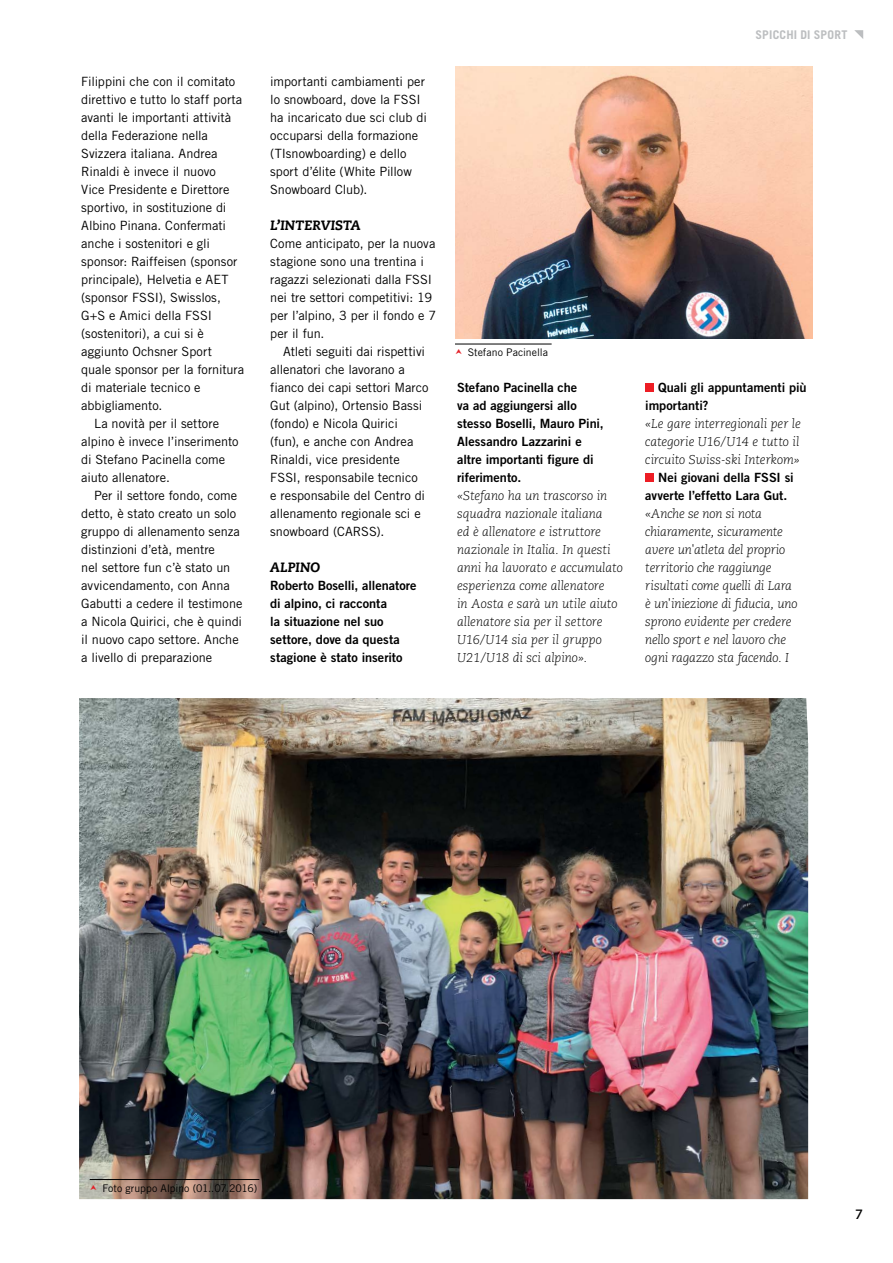
<style>
.page{position:relative;width:893px;height:1263px;background:#fff}
.page>*{position:absolute;margin:0;border:0;box-sizing:border-box;transform-origin:0 0}
.t1{font:italic 800 13.5px "Caecilia LT Std";color:#000}
.t2{font:700 13.5px "Caecilia LT Std";color:#000}
.t3{font:12.75px/18px "Trade Gothic LT";letter-spacing:-.005em;color:#000}
.t4{font:italic 300 12.75px/18px "Caecilia LT Std";letter-spacing:-.01em;color:#000}
.t5{font:12.75px/18px "Trade Gothic LT Bold Two";color:#000}
.t6{font:700 12px "Trade Gothic LT";letter-spacing:.015em;color:#bcbec0}
.t7{font:10.5px "Trade Gothic LT";color:#000}
</style>
<div class="page">
<svg style="left:854px;top:30px;width:9px;height:9px"></svg>
<div style="left:645px;top:384px;width:9px;height:8px;background:#ed1d24"></div>
<div style="left:645px;top:474px;width:9px;height:8px;background:#ed1d24"></div>
<img style="left:79px;top:698px;width:729px;height:501px">
<img style="left:455px;top:66px;width:357px;height:272px">
<hr style="left:455px;top:344px;width:97px;height:1px;background:#000">
<hr style="left:90px;top:1179px;width:169px;height:1px;background:#000">
<svg style="left:90px;top:1185px;width:6px;height:5px"></svg>
<p class="t3" style="left:81px;top:72px;width:156px">Filippini che con il comitato</p>
<p class="t3" style="left:81px;top:90px;width:163px">direttivo e tutto lo staff porta</p>
<p class="t3" style="left:81px;top:108px;width:151px">avanti le importanti attività</p>
<p class="t3" style="left:81px;top:126px;width:128px">della Federazione nella</p>
<p class="t3" style="left:81px;top:144px;width:138px">Svizzera italiana. Andrea</p>
<p class="t3" style="left:81px;top:162px;width:136px">Rinaldi è invece il nuovo</p>
<p class="t3" style="left:81px;top:180px;width:150px">Vice Presidente e Direttore</p>
<p class="t3" style="left:81px;top:198px;width:147px">sportivo, in sostituzione di</p>
<p class="t3" style="left:81px;top:216px;width:146px">Albino Pinana. Confermati</p>
<p class="t3" style="left:81px;top:234px;width:130px">anche i sostenitori e gli</p>
<p class="t3" style="left:81px;top:252px;width:158px">sponsor: Raiffeisen (sponsor</p>
<p class="t3" style="left:81px;top:270px;width:149px">principale), Helvetia e AET</p>
<p class="t3" style="left:81px;top:288px;width:141px">(sponsor FSSI), Swisslos,</p>
<p class="t3" style="left:81px;top:306px;width:132px">G+S e Amici della FSSI</p>
<p class="t3" style="left:81px;top:324px;width:124px">(sostenitori), a cui si è</p>
<p class="t3" style="left:81px;top:342px;width:132px">aggiunto Ochsner Sport</p>
<p class="t3" style="left:81px;top:360px;width:165px">quale sponsor per la fornitura</p>
<p class="t3" style="left:81px;top:378px;width:121px">di materiale tecnico e</p>
<p class="t3" style="left:81px;top:396px;width:83px">abbigliamento.</p>
<p class="t3" style="left:94px;top:414px;width:127px">La novità per il settore</p>
<p class="t3" style="left:81px;top:432px;width:159px">alpino è invece l’inserimento</p>
<p class="t3" style="left:81px;top:450px;width:146px">di Stefano Pacinella come</p>
<p class="t3" style="left:81px;top:468px;width:90px">aiuto allenatore.</p>
<p class="t3" style="left:94px;top:486px;width:145px">Per il settore fondo, come</p>
<p class="t3" style="left:81px;top:504px;width:157px">detto, è stato creato un solo</p>
<p class="t3" style="left:81px;top:522px;width:160px">gruppo di allenamento senza</p>
<p class="t3" style="left:81px;top:540px;width:135px">distinzioni d’età, mentre</p>
<p class="t3" style="left:81px;top:558px;width:151px">nel settore fun c’è stato un</p>
<p class="t3" style="left:81px;top:576px;width:150px">avvicendamento, con Anna</p>
<p class="t3" style="left:81px;top:594px;width:163px">Gabutti a cedere il testimone</p>
<p class="t3" style="left:81px;top:612px;width:162px">a Nicola Quirici, che è quindi</p>
<p class="t3" style="left:81px;top:630px;width:159px">il nuovo capo settore. Anche</p>
<p class="t3" style="left:81px;top:648px;width:132px">a livello di preparazione</p>
<p class="t3" style="left:270px;top:72px;width:158px">importanti cambiamenti per lo snowboard, dove la FSSI ha incaricato due sci club di occuparsi della formazione (TIsnowboarding) e dello sport d’élite (White Pillow<br>Snowboard Club).</p>
<p class="t1" style="left:270px;top:217px;width:92px">L’INTERVISTA</p>
<p class="t3" style="left:270px;top:234px;width:168px">Come anticipato, per la nuova stagione sono una trentina i ragazzi selezionati dalla FSSI nei tre settori competitivi: 19 per l’alpino, 3 per il fondo e 7 per il fun.</p>
<p class="t3" style="left:270px;top:342px;width:160px;text-indent:13px">Atleti seguiti dai rispettivi allenatori che lavorano a fianco dei capi settori Marco<br>Gut (alpino), Ortensio Bassi (fondo) e Nicola Quirici (fun), e anche con Andrea<br>Rinaldi, vice presidente<br>FSSI, responsabile tecnico<br>e responsabile del Centro di allenamento regionale sci e snowboard (CARSS).</p>
<p class="t1" style="left:270px;top:559px;width:51px">ALPINO</p>
<p class="t5" style="left:270px;top:576px;width:148px">Roberto Boselli, allenatore di alpino, ci racconta<br>la situazione nel suo settore, dove da questa stagione è stato inserito</p>
<p class="t7" style="left:468px;top:346px;width:82px">Stefano Pacinella</p>
<p class="t5" style="left:457px;top:378px;width:148px">Stefano Pacinella che<br>va ad aggiungersi allo stesso Boselli, Mauro Pini,<br>Alessandro Lazzarini e altre importanti figure di riferimento.</p>
<p class="t4" style="left:457px;top:487px;width:167px">«Stefano ha un trascorso in squadra nazionale italiana<br>ed è allenatore e istruttore nazionale in Italia. In questi anni ha lavorato e accumulato esperienza come allenatore<br>in Aosta e sarà un utile aiuto allenatore sia per il settore<br>U16/U14 sia per il gruppo<br>U21/U18 di sci alpino».</p>
<p class="t6" style="left:756px;top:27px;width:93px">SPICCHI DI SPORT</p>
<p class="t5" style="left:645px;top:378px;width:163px;text-indent:13px">Quali gli appuntamenti più importanti?</p>
<p class="t4" style="left:645px;top:415px;width:157px;text-align:justify">«Le gare interregionali per le categorie U16/U14 e tutto il circuito Swiss-ski Interkom»</p>
<p class="t5" style="left:645px;top:468px;width:150px;text-indent:13px">Nei giovani della FSSI si avverte l’effetto Lara Gut.</p>
<p class="t4" style="left:645px;top:505px;width:154px">«Anche se non si nota chiaramente, sicuramente avere un'atleta del proprio territorio che raggiunge risultati come quelli di Lara è un'iniezione di fiducia, uno sprono evidente per credere nello sport e nel lavoro che ogni ragazzo sta facendo. I</p>
<p class="t7" style="left:102px;top:1181px;width:156px">Foto gruppo Alpino (01..07.2016)</p>
<p class="t2" style="left:855px;top:1206px;width:9px">7</p>
</div>
